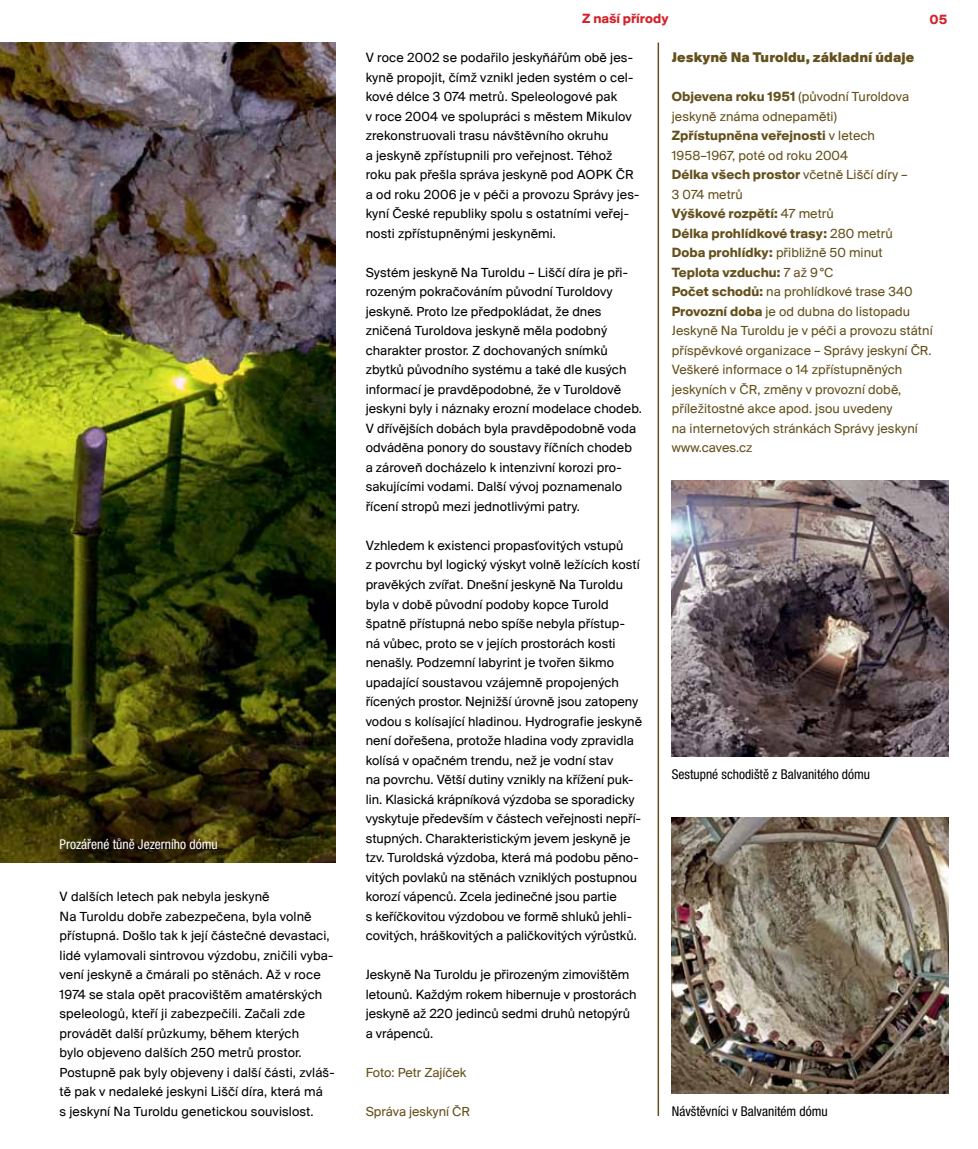
<style>
.page{position:relative;width:978px;height:1149px;background:#fff}
.page>*{position:absolute;margin:0;border:0;box-sizing:border-box;transform-origin:0 0}
.t1{font:900 14.4px "Suisse BP Intl";letter-spacing:.005em;color:#64501b}
.t2{font:13.8px/19.5px "Suisse BP Intl";letter-spacing:.005em;color:#000}
.t3{font:13.8px/19.5px "Suisse BP Intl";letter-spacing:.005em;color:#64501b}
.t4{font:700 13.8px "Suisse BP Intl";color:#d2232a}
.t5{font:condensed 13.5px "Helvetica Neue LT Pro";color:#000}
.t6{font:condensed 13.5px "Helvetica Neue LT Pro";color:#fff}
.s1{font-weight:700}
</style>
<div class="page">
<img style="left:0;top:43px;width:336px;height:819px">
<hr style="left:658px;top:43px;width:1px;height:1072px;background:#64501b">
<img style="left:672px;top:817px;width:276px;height:276px">
<img style="left:672px;top:480px;width:276px;height:276px">
<p class="t6" style="left:60px;top:836px;width:160px">Prozářené tůně Jezerního dómu</p>
<p class="t2" style="left:60px;top:886px;width:277px">V dalších letech pak nebyla jeskyně<br>Na Turoldu dobře zabezpečena, byla volně přístupná. Došlo tak k její částečné devastaci, lidé vylamovali sintrovou výzdobu, zničili vyba&shy;vení jeskyně a čmárali po stěnách. Až v roce 1974 se stala opět pracovištěm amatérských speleologů, kteří ji zabezpečili. Začali zde provádět další průzkumy, během kterých<br>bylo objeveno dalších 250 metrů prostor.<br>Postupně pak byly objeveny i další části, zvláš&shy;tě pak v nedaleké jeskyni Liščí díra, která má<br>s jeskyní Na Turoldu genetickou souvislost.</p>
<p class="t4" style="left:582px;top:10px;width:88px">Z naší přírody</p>
<p class="t4" style="left:929px;top:11px;width:19px">05</p>
<p class="t2" style="left:366px;top:47px;width:275px">V roce 2002 se podařilo jeskyňářům obě jes&shy;kyně propojit, čímž vznikl jeden systém o cel&shy;kové délce 3 074 metrů. Speleologové pak<br>v roce 2004 ve spolupráci s městem Mikulov zrekonstruovali trasu návštěvního okruhu<br>a jeskyně zpřístupnili pro veřejnost. Téhož roku pak přešla správa jeskyně pod AOPK ČR a od roku 2006 je v péči a provozu Správy jes&shy;kyní České republiky spolu s ostatními veřej&shy;nosti zpřístupněnými jeskyněmi.</p>
<p class="t2" style="left:366px;top:262px;width:278px">Systém jeskyně Na Turoldu – Liščí díra je při&shy;rozeným pokračováním původní Turoldovy jeskyně. Proto lze předpokládat, že dnes zničená Turoldova jeskyně měla podobný charakter prostor. Z dochovaných snímků zbytků původního systému a také dle kusých informací je pravděpodobné, že v Turoldově jeskyni byly i náznaky erozní modelace chodeb.<br>V dřívějších dobách byla pravděpodobně voda odváděna ponory do soustavy říčních chodeb a zároveň docházelo k intenzivní korozi pro&shy;sakujícími vodami. Další vývoj poznamenalo řícení stropů mezi jednotlivými patry.</p>
<p class="t2" style="left:366px;top:535px;width:278px">Vzhledem k existenci propasťovitých vstupů<br>z povrchu byl logický výskyt volně ležících kostí pravěkých zvířat. Dnešní jeskyně Na Turoldu byla v době původní podoby kopce Turold špatně přístupná nebo spíše nebyla přístup&shy;ná vůbec, proto se v jejích prostorách kosti nenašly. Podzemní labyrint je tvořen šikmo upadající soustavou vzájemně propojených řícených prostor. Nejnižší úrovně jsou zatopeny vodou s kolísající hladinou. Hydrografie jeskyně není dořešena, protože hladina vody zpravidla kolísá v opačném trendu, než je vodní stav<br>na povrchu. Větší dutiny vznikly na křížení puk&shy;lin. Klasická krápníková výzdoba se sporadicky vyskytuje především v částech veřejnosti nepří&shy;stupných. Charakteristickým jevem jeskyně je tzv. Turoldská výzdoba, která má podobu pěno&shy;vitých povlaků na stěnách vzniklých postupnou korozí vápenců. Zcela jedinečné jsou partie<br>s keříčkovitou výzdobou ve formě shluků jehli&shy;covitých, hráškovitých a paličkovitých výrůstků.</p>
<p class="t2" style="left:366px;top:964px;width:272px">Jeskyně Na Turoldu je přirozeným zimovištěm letounů. Každým rokem hibernuje v prostorách jeskyně až 220 jedinců sedmi druhů netopýrů a vrápenců.</p>
<p class="t3" style="left:366px;top:1061px;width:102px">Foto: Petr Zajíček</p>
<p class="t3" style="left:366px;top:1100px;width:106px">Správa jeskyní ČR</p>
<p class="t1" style="left:672px;top:49px;width:244px">Jeskyně Na Turoldu, základní údaje</p>
<p class="t3" style="left:672px;top:86px;width:262px"><span class="s1">Objevena roku 1951</span> (původní Turoldova jeskyně známa odnepaměti)<br><span class="s1">Zpřístupněna veřejnosti</span> v letech 1958–1967, poté od roku 2004<br><span class="s1">Délka všech prostor</span> včetně Liščí díry –<br>3 074 metrů<br><span class="s1">Výškové rozpětí:</span> 47 metrů<br><span class="s1">Délka prohlídkové trasy:</span> 280 metrů<br><span class="s1">Doba prohlídky:</span> přibližně 50 minut <span class="s1">Teplota vzduchu:</span> 7 až 9°C<br><span class="s1">Počet schodů:</span> na prohlídkové trase 340<br><span class="s1">Provozní doba</span> je od dubna do listopadu Jeskyně Na Turoldu je v péči a provozu státní příspěvkové organizace – Správy jeskyní ČR.<br>Veškeré informace o 14 zpřístupněných jeskyních v ČR, změny v provozní době, příležitostné akce apod. jsou uvedeny<br>na internetových stránkách Správy jeskyní www.caves.cz</p>
<p class="t5" style="left:672px;top:766px;width:200px">Sestupné schodiště z Balvanitého dómu</p>
<p class="t5" style="left:672px;top:1102px;width:158px">Návštěvníci v Balvanitém dómu</p>
</div>
